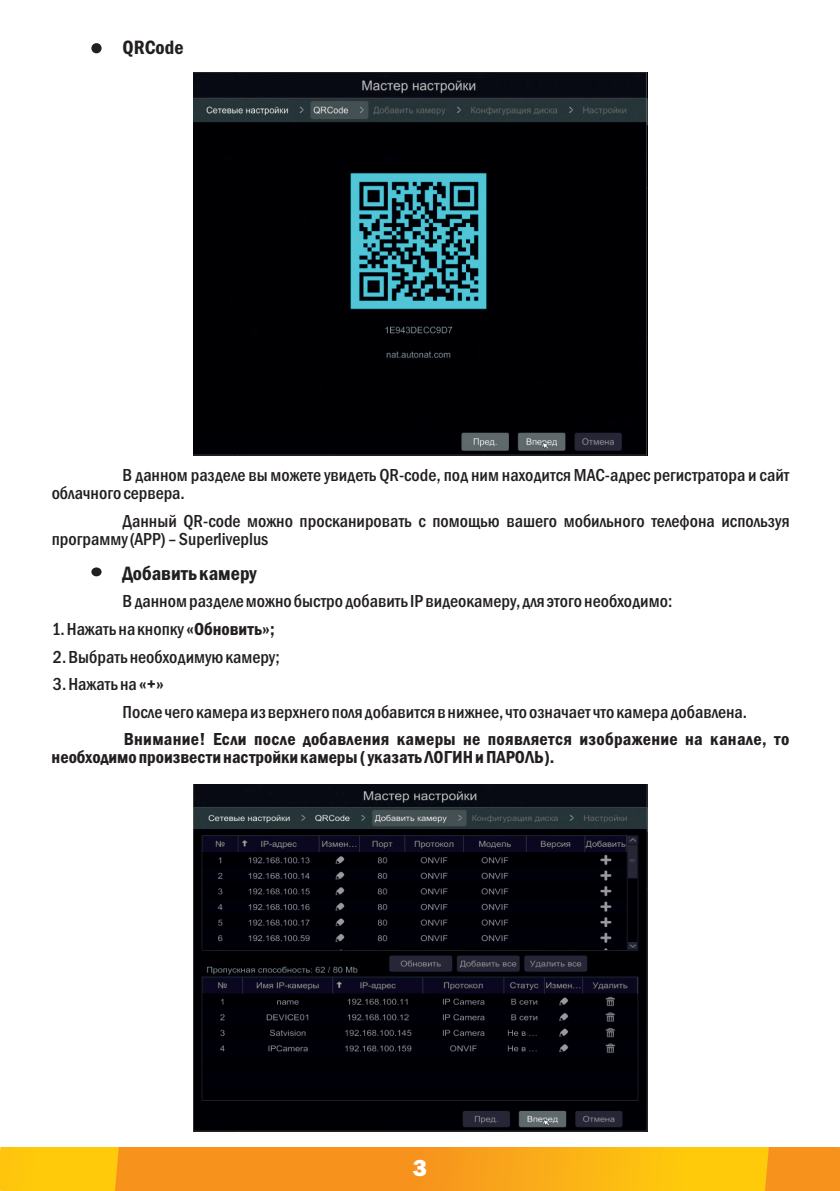
<style>
.page{position:relative;width:840px;height:1191px;background:#fff}
.page>*{position:absolute;margin:0;border:0;box-sizing:border-box;transform-origin:0 0}
.t1{font:800 24px "Franklin Gothic";color:#fff}
.t2{font:600 condensed 20px "Franklin Gothic";color:#231f20}
.t3{font:500 condensed 18px/18px "Franklin Gothic";color:#231f20}
.t4{font:600 condensed 18px/18px "Franklin Gothic";letter-spacing:.015em;color:#231f20}
.s1{font-weight:600}
</style>
<div class="page">
<svg style="left:1px;top:1147px;width:838px;height:43px;background:#f9a816"></svg>
<div style="left:91px;top:43px;width:10px;height:10px;background:#231f20;border-radius:50%"></div>
<div style="left:91px;top:567px;width:10px;height:9px;background:#231f20;border-radius:50%"></div>
<img style="left:193px;top:72px;width:454px;height:383px">
<img style="left:193px;top:785px;width:454px;height:346px">
<p class="t2" style="left:122px;top:40px;width:62px">QRCode</p>
<p class="t3" style="left:52px;top:467px;width:739px;text-indent:71px">В данном разделе вы можете увидеть QR-code, под ним находится MAC-адрес регистратора и сайт облачного сервера.</p>
<p class="t3" style="left:52px;top:513px;width:739px;text-indent:71px">Данный QR-code можно просканировать с помощью вашего мобильного телефона используя программу (APP) – Superliveplus</p>
<p class="t2" style="left:122px;top:565px;width:135px">Добавить камеру</p>
<p class="t3" style="left:122px;top:593px;width:551px">В данном разделе можно быстро добавить IPвидеокамеру, для этого необходимо:</p>
<p class="t3" style="left:52px;top:621px;width:224px">1. Нажать на кнопку <span class="s1">«Обновить»;</span></p>
<p class="t3" style="left:53px;top:649px;width:228px">2. Выбрать необходимую камеру;</p>
<p class="t3" style="left:122px;top:671px;width:626px;line-height:27.6px;text-indent:-70px">3. Нажать на <span class="s1">«+»<br></span>После чего камера из верхнего поля добавится в нижнее, что означает что камера добавлена.</p>
<p class="t4" style="left:52px;top:731px;width:738px;text-indent:72px">Внимание! Если после добавления камеры не появляется изображение на канале, то необходимо произвести настройки камеры ( указать ЛОГИН и ПАРОЛЬ).</p>
<h1 class="t1" style="left:412px;top:1159px;width:16px">3</h1>
</div>
